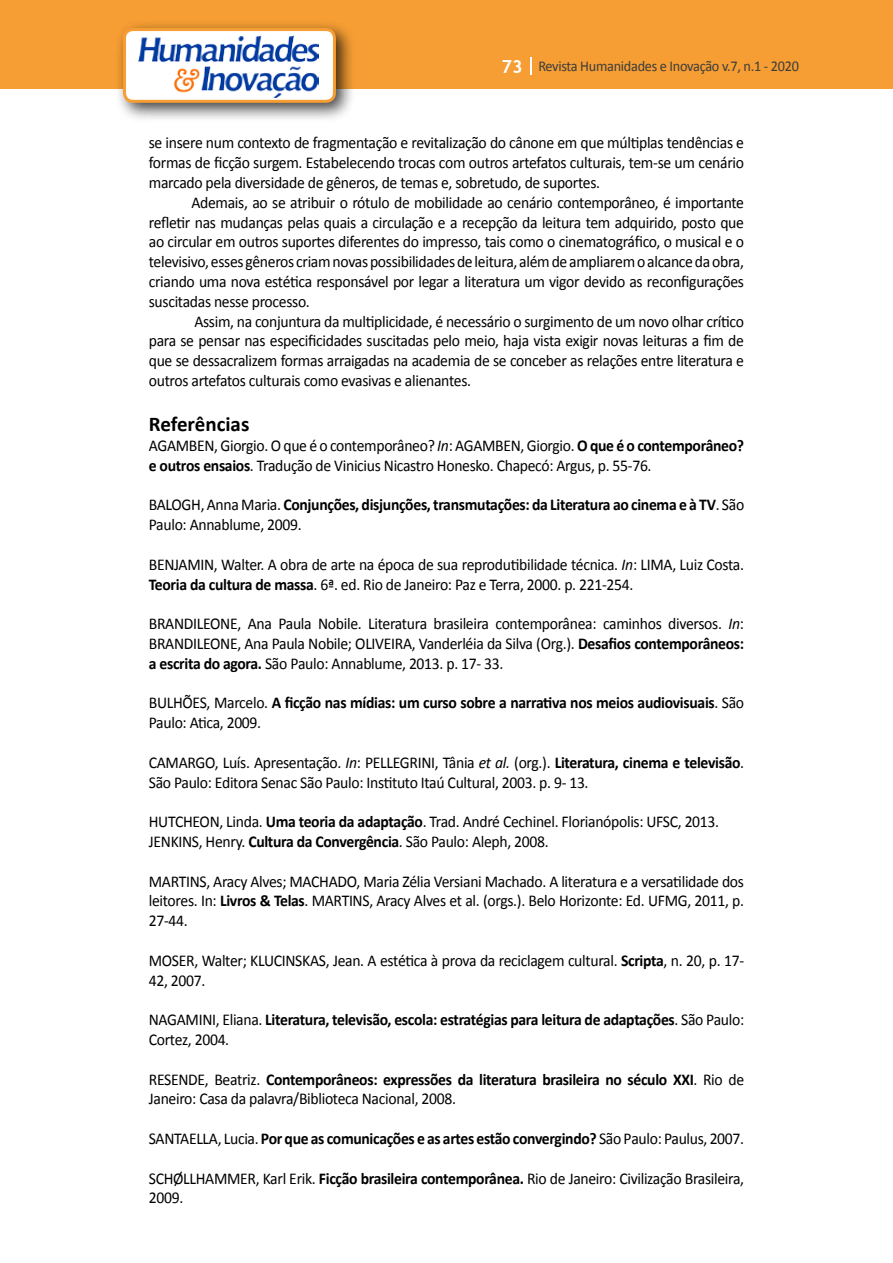
<style>
.page{position:relative;width:893px;height:1263px;background:#fff}
.page>*{position:absolute;margin:0;border:0;box-sizing:border-box;transform-origin:0 0}
.t1{font:700 21px "Calibri";color:#000}
.t2{font:16.5px/19.8px "Calibri";letter-spacing:-.02em;color:#000;scale:.95 1}
.t3{font:700 16.5px/19.8px "Calibri";letter-spacing:-.02em;color:#000;scale:.95 1}
.t4{font:15px "Calibri";letter-spacing:-.02em;color:#3c3c3b;scale:.95 1}
.s1{font-family:"Trebuchet MS";font-weight:700;font-size:18px;color:#fff}
.s2{font-style:italic}
.s3{font-weight:700}
.s4{font-weight:400}
</style>
<div class="page">
<div style="left:0;top:0;width:893px;height:88px;background:#f69e34"></div>
<svg style="left:530px;top:57px;width:2px;height:18px"></svg>
<div style="left:115px;top:20px;width:241px;height:103px;background:#000;opacity:.75"></div>
<div style="left:125px;top:30px;width:209px;height:71px;background:#fff;border-radius:9px"></div>
<img style="left:138px;top:35px;width:181px;height:62px">
<div style="left:123px;top:28px;width:213px;height:75px;border:3px solid #f69e34;border-radius:9px"></div>
<p class="t4" style="left:501px;top:57px;width:315px"><span class="s1">73</span> Revista Humanidades e Inovação v.7, n.1 - 2020</p>
<p class="t2" style="left:149px;top:133px;width:628px;text-align:justify">se insere num contexto de fragmentação e revitalização do cânone em que múltiplas tendências e formas de ficção surgem. Estabelecendo trocas com outros artefatos culturais, tem-se um cenário marcado pela diversidade de gêneros, de temas e, sobretudo, de suportes.</p>
<p class="t2" style="left:149px;top:193px;width:628px;text-align:justify;text-indent:43px">Ademais, ao se atribuir o rótulo de mobilidade ao cenário contemporâneo, é importante refletir nas mudanças pelas quais a circulação e a recepção da leitura tem adquirido, posto que ao circular em outros suportes diferentes do impresso, tais como o cinematográfico, o musical e o televisivo, esses gêneros criam novas possibilidades de leitura, além de ampliarem o alcance da obra, criando uma nova estética responsável por legar a literatura um vigor devido as reconfigurações suscitadas nesse processo.</p>
<p class="t2" style="left:149px;top:311px;width:628px;text-align:justify;text-indent:46px">Assim, na conjuntura da multiplicidade, é necessário o surgimento de um novo olhar crítico para se pensar nas especificidades suscitadas pelo meio, haja vista exigir novas leituras a fim de que se dessacralizem formas arraigadas na academia de se conceber as relações entre literatura e outros artefatos culturais como evasivas e alienantes.</p>
<p class="t1" style="left:149px;top:409px;width:102px">Referências</p>
<p class="t2" style="left:149px;top:436px;width:628px">AGAMBEN, Giorgio. O que é o contemporâneo? <span class="s2">In</span>: AGAMBEN, Giorgio. <span class="s3">O que é o contemporâneo? e outros ensaios</span>. Tradução de Vinicius Nicastro Honesko. Chapecó: Argus, p. 55-76.</p>
<p class="t3" style="left:149px;top:495px;width:628px"><span class="s4">BALOGH, Anna Maria.</span> Conjunções, disjunções, transmutações: da Literatura ao cinema e à TV<span class="s4">. São<br>Paulo: Annablume, 2009.</span></p>
<p class="t2" style="left:149px;top:554px;width:628px">BENJAMIN, Walter. A obra de arte na época de sua reprodutibilidade técnica. <span class="s2">In</span>: LIMA, Luiz Costa.<br><span class="s3">Teoria da cultura de massa</span>. 6ª. ed. Rio de Janeiro: Paz e Terra, 2000. p. 221-254.</p>
<p class="t2" style="left:149px;top:614px;width:628px;text-align:justify">BRANDILEONE, Ana Paula Nobile. Literatura brasileira contemporânea: caminhos diversos. <span class="s2">In</span>:<br>BRANDILEONE, Ana Paula Nobile; OLIVEIRA, Vanderléia da Silva (Org.). <span class="s3">Desafios contemporâneos: a escrita do agora.</span> São Paulo: Annablume, 2013. p. 17- 33.</p>
<p class="t3" style="left:149px;top:693px;width:628px"><span class="s4">BULHÕES, Marcelo.</span> A ficção nas mídias: um curso sobre a narrativa nos meios audiovisuais<span class="s4">. São<br>Paulo: Atica, 2009.</span></p>
<p class="t2" style="left:149px;top:752px;width:628px">CAMARGO, Luís. Apresentação. <span class="s2">In</span>: PELLEGRINI, Tânia <span class="s2">et al.</span> (org.). <span class="s3">Literatura, cinema e televisão</span>.<br>São Paulo: Editora Senac São Paulo: Instituto Itaú Cultural, 2003. p. 9- 13.</p>
<p class="t2" style="left:149px;top:812px;width:602px">HUTCHEON, Linda. <span class="s3">Uma teoria da adaptação</span>. Trad. André Cechinel. Florianópolis: UFSC, 2013.<br>JENKINS, Henry. <span class="s3">Cultura da Convergência</span>. São Paulo: Aleph, 2008.</p>
<p class="t2" style="left:149px;top:871px;width:628px;text-align:justify">MARTINS, Aracy Alves; MACHADO, Maria Zélia Versiani Machado. A literatura e a versatilidade dos leitores. In: <span class="s3">Livros &amp; Telas</span>. MARTINS, Aracy Alves et al. (orgs.). Belo Horizonte: Ed. UFMG, 2011, p.<br>27-44.</p>
<p class="t2" style="left:149px;top:950px;width:628px">MOSER, Walter; KLUCINSKAS, Jean. A estética à prova da reciclagem cultural. <span class="s3">Scripta</span>, n. 20, p. 17-<br>42, 2007.</p>
<p class="t3" style="left:149px;top:1009px;width:628px"><span class="s4">NAGAMINI, Eliana.</span> Literatura, televisão, escola: estratégias para leitura de adaptações<span class="s4">. São Paulo:<br>Cortez, 2004.</span></p>
<p class="t2" style="left:149px;top:1069px;width:628px">RESENDE, Beatriz. <span class="s3">Contemporâneos: expressões da literatura brasileira no século XXI</span>. Rio de<br>Janeiro: Casa da palavra/Biblioteca Nacional, 2008.</p>
<p class="t3" style="left:149px;top:1128px;width:628px"><span class="s4">SANTAELLA, Lucia.</span> Por que as comunicações e as artes estão convergindo? <span class="s4">São Paulo: Paulus, 2007.</span></p>
<p class="t2" style="left:149px;top:1168px;width:628px">SCHØLLHAMMER, Karl Erik. <span class="s3">Ficção brasileira contemporânea.</span> Rio de Janeiro: Civilização Brasileira,<br>2009.</p>
</div>
